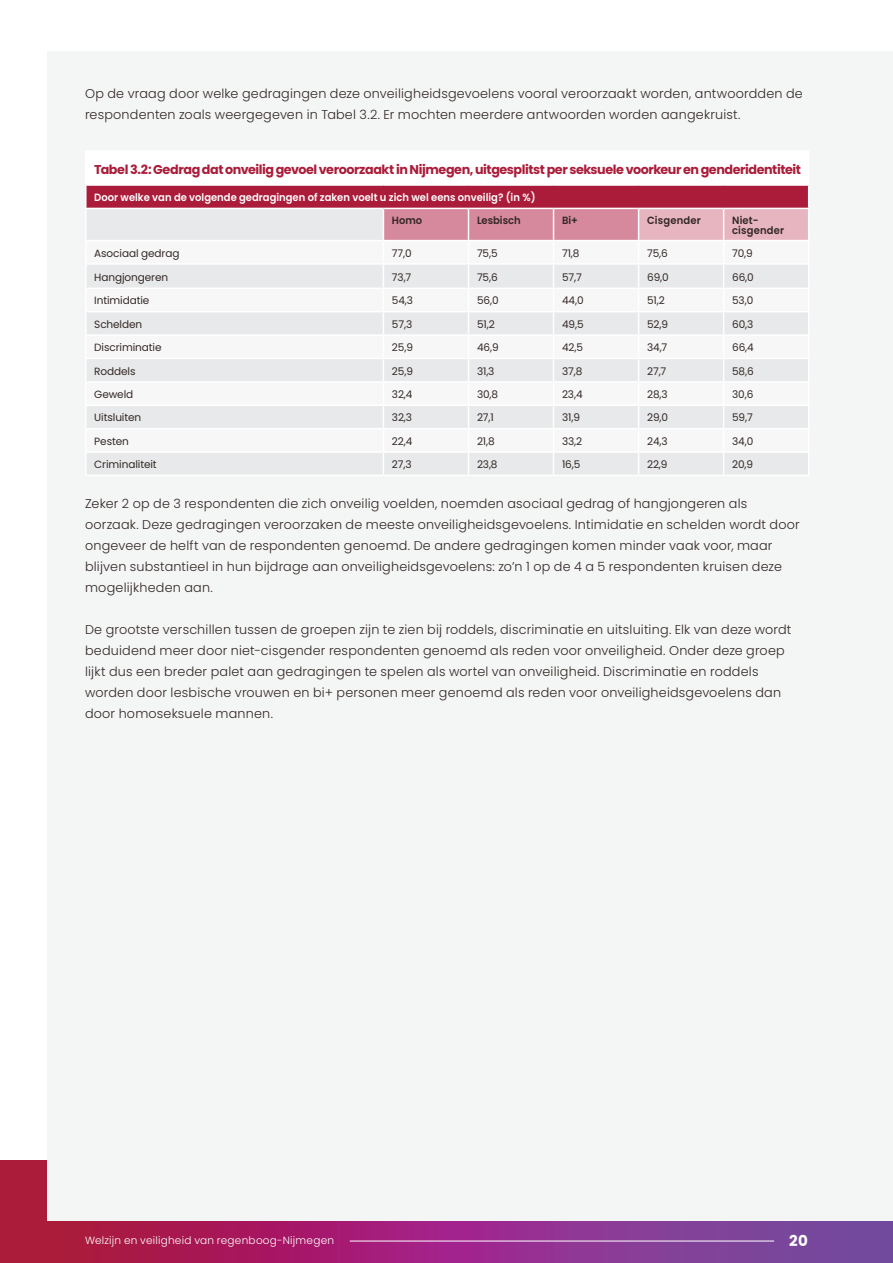
<style>
.page{position:relative;width:893px;height:1263px;background:#fff}
.page>*{position:absolute;margin:0;border:0;box-sizing:border-box;transform-origin:0 0}
.t1{font:700 15px "Poppins";color:#fff}
.t2{font:300 12.75px/21px "Poppins";letter-spacing:.015em;color:#332825}
.t3{font:700 12.75px "Poppins";letter-spacing:-.035em;color:#aa1c39}
.t4{font:10.5px "Poppins";letter-spacing:-.01em;color:#332825}
.t5{font:600 10.5px "Poppins";color:#fff;scale:.95 1}
.t6{font:300 10.5px "Poppins";letter-spacing:.025em;color:#fff}
.t7{font:600 10.5px/10.5px "Poppins";letter-spacing:.015em;color:#332825;scale:.95 1}
</style>
<div class="page">
<svg style="left:0;top:1161px;width:893px;height:102px;background:#9a2f77"></svg>
<div style="left:47px;top:51px;width:846px;height:1169px;background:#f4f5f5"></div>
<hr style="left:350px;top:1241px;width:424px;height:1px;background:#fff">
<div style="left:86px;top:151px;width:723px;height:34px;background:#fff"></div>
<div style="left:86px;top:185px;width:723px;height:23px;background:#aa1c39"></div>
<div style="left:87px;top:210px;width:295px;height:264px;background:#e8e9ea"></div>
<svg style="left:87px;top:241px;width:295px;height:210px"></svg>
<hr style="left:85px;top:150px;width:298px;height:2px;background:#fff">
<hr style="left:85px;top:152px;width:2px;height:32px;background:#fff">
<hr style="left:383px;top:150px;width:85px;height:2px;background:#fff">
<hr style="left:468px;top:150px;width:86px;height:2px;background:#fff">
<hr style="left:554px;top:150px;width:85px;height:2px;background:#fff">
<hr style="left:639px;top:150px;width:85px;height:2px;background:#fff">
<hr style="left:724px;top:150px;width:85px;height:2px;background:#fff">
<hr style="left:85px;top:184px;width:298px;height:2px;background:#fff">
<hr style="left:85px;top:186px;width:2px;height:22px;background:#fff">
<hr style="left:383px;top:184px;width:85px;height:2px;background:#fff">
<hr style="left:468px;top:184px;width:86px;height:2px;background:#fff">
<hr style="left:554px;top:184px;width:85px;height:2px;background:#fff">
<hr style="left:639px;top:184px;width:85px;height:2px;background:#fff">
<hr style="left:724px;top:184px;width:85px;height:2px;background:#fff">
<hr style="left:85px;top:208px;width:298px;height:1px;background:#fff">
<hr style="left:85px;top:209px;width:2px;height:31px;background:#fff">
<hr style="left:85px;top:240px;width:298px;height:1px;background:#fff">
<hr style="left:85px;top:241px;width:2px;height:22px;background:#fff">
<hr style="left:85px;top:263px;width:298px;height:2px;background:#fff">
<hr style="left:85px;top:265px;width:2px;height:23px;background:#fff">
<hr style="left:85px;top:288px;width:298px;height:1px;background:#fff">
<hr style="left:85px;top:289px;width:2px;height:22px;background:#fff">
<hr style="left:85px;top:311px;width:298px;height:1px;background:#fff">
<hr style="left:85px;top:312px;width:2px;height:22px;background:#fff">
<hr style="left:85px;top:334px;width:298px;height:2px;background:#fff">
<hr style="left:85px;top:336px;width:2px;height:22px;background:#fff">
<hr style="left:85px;top:358px;width:298px;height:1px;background:#fff">
<hr style="left:85px;top:359px;width:2px;height:22px;background:#fff">
<hr style="left:85px;top:381px;width:298px;height:2px;background:#fff">
<hr style="left:85px;top:383px;width:2px;height:21px;background:#fff">
<hr style="left:85px;top:404px;width:298px;height:2px;background:#fff">
<hr style="left:85px;top:406px;width:2px;height:22px;background:#fff">
<hr style="left:85px;top:428px;width:298px;height:1px;background:#fff">
<hr style="left:85px;top:429px;width:2px;height:22px;background:#fff">
<hr style="left:85px;top:451px;width:298px;height:2px;background:#fff">
<hr style="left:85px;top:453px;width:2px;height:22px;background:#fff">
<svg style="left:383px;top:186px;width:426px;height:288px"></svg>
<hr style="left:85px;top:475px;width:298px;height:1px;background:#fff">
<hr style="left:383px;top:475px;width:85px;height:1px;background:#fff">
<hr style="left:468px;top:475px;width:86px;height:1px;background:#fff">
<hr style="left:554px;top:475px;width:85px;height:1px;background:#fff">
<hr style="left:639px;top:475px;width:85px;height:1px;background:#fff">
<hr style="left:724px;top:475px;width:85px;height:1px;background:#fff">
<p class="t2" style="left:85px;top:84px;width:719px">Op de vraag door welke gedragingen deze onveiligheidsgevoelens vooral veroorzaakt worden, antwoordden de respondenten zoals weergegeven in Tabel 3.2. Er mochten meerdere antwoorden worden aangekruist.</p>
<p class="t3" style="left:94px;top:162px;width:708px">Tabel 3.2: Gedrag dat onveilig gevoel veroorzaakt in Nijmegen, uitgesplitst per seksuele voorkeur en genderidentiteit</p>
<p class="t5" style="left:94px;top:191px;width:466px">Door welke van de volgende gedragingen of zaken voelt u zich wel eens onveilig? (in %)</p>
<p class="t7" style="left:392px;top:215px;width:33px">Homo</p>
<p class="t7" style="left:477px;top:215px;width:48px">Lesbisch</p>
<p class="t7" style="left:562px;top:215px;width:18px">Bi+</p>
<p class="t7" style="left:647px;top:215px;width:58px">Cisgender</p>
<p class="t7" style="left:732px;top:215px;width:56px">Niet&shy;cisgender</p>
<p class="t4" style="left:94px;top:247px;width:87px">Asociaal gedrag</p>
<p class="t4" style="left:392px;top:247px;width:21px">77,0</p>
<p class="t4" style="left:477px;top:247px;width:22px">75,5</p>
<p class="t4" style="left:562px;top:247px;width:19px">71,8</p>
<p class="t4" style="left:647px;top:247px;width:22px">75,6</p>
<p class="t4" style="left:732px;top:247px;width:22px">70,9</p>
<p class="t4" style="left:94px;top:271px;width:75px">Hangjongeren</p>
<p class="t4" style="left:392px;top:271px;width:21px">73,7</p>
<p class="t4" style="left:477px;top:271px;width:22px">75,6</p>
<p class="t4" style="left:562px;top:271px;width:21px">57,7</p>
<p class="t4" style="left:647px;top:271px;width:23px">69,0</p>
<p class="t4" style="left:732px;top:271px;width:23px">66,0</p>
<p class="t4" style="left:94px;top:295px;width:57px">Intimidatie</p>
<p class="t4" style="left:392px;top:295px;width:23px">54,3</p>
<p class="t4" style="left:477px;top:295px;width:23px">56,0</p>
<p class="t4" style="left:562px;top:295px;width:23px">44,0</p>
<p class="t4" style="left:647px;top:295px;width:19px">51,2</p>
<p class="t4" style="left:732px;top:295px;width:23px">53,0</p>
<p class="t4" style="left:94px;top:318px;width:49px">Schelden</p>
<p class="t4" style="left:392px;top:318px;width:22px">57,3</p>
<p class="t4" style="left:477px;top:318px;width:19px">51,2</p>
<p class="t4" style="left:562px;top:318px;width:23px">49,5</p>
<p class="t4" style="left:647px;top:318px;width:23px">52,9</p>
<p class="t4" style="left:732px;top:318px;width:23px">60,3</p>
<p class="t4" style="left:94px;top:341px;width:69px">Discriminatie</p>
<p class="t4" style="left:392px;top:341px;width:23px">25,9</p>
<p class="t4" style="left:477px;top:341px;width:23px">46,9</p>
<p class="t4" style="left:562px;top:341px;width:22px">42,5</p>
<p class="t4" style="left:647px;top:341px;width:22px">34,7</p>
<p class="t4" style="left:732px;top:341px;width:23px">66,4</p>
<p class="t4" style="left:94px;top:365px;width:43px">Roddels</p>
<p class="t4" style="left:392px;top:365px;width:23px">25,9</p>
<p class="t4" style="left:477px;top:365px;width:19px">31,3</p>
<p class="t4" style="left:562px;top:365px;width:22px">37,8</p>
<p class="t4" style="left:647px;top:365px;width:21px">27,7</p>
<p class="t4" style="left:732px;top:365px;width:23px">58,6</p>
<p class="t4" style="left:94px;top:388px;width:40px">Geweld</p>
<p class="t4" style="left:392px;top:388px;width:22px">32,4</p>
<p class="t4" style="left:477px;top:388px;width:23px">30,8</p>
<p class="t4" style="left:562px;top:388px;width:22px">23,4</p>
<p class="t4" style="left:647px;top:388px;width:22px">28,3</p>
<p class="t4" style="left:732px;top:388px;width:23px">30,6</p>
<p class="t4" style="left:94px;top:412px;width:48px">Uitsluiten</p>
<p class="t4" style="left:392px;top:411px;width:22px">32,3</p>
<p class="t4" style="left:477px;top:411px;width:18px">27,1</p>
<p class="t4" style="left:562px;top:411px;width:19px">31,9</p>
<p class="t4" style="left:647px;top:411px;width:23px">29,0</p>
<p class="t4" style="left:732px;top:411px;width:22px">59,7</p>
<p class="t4" style="left:94px;top:435px;width:36px">Pesten</p>
<p class="t4" style="left:392px;top:435px;width:22px">22,4</p>
<p class="t4" style="left:477px;top:435px;width:19px">21,8</p>
<p class="t4" style="left:562px;top:435px;width:22px">33,2</p>
<p class="t4" style="left:647px;top:435px;width:22px">24,3</p>
<p class="t4" style="left:732px;top:435px;width:23px">34,0</p>
<p class="t4" style="left:94px;top:458px;width:64px">Criminaliteit</p>
<p class="t4" style="left:392px;top:458px;width:21px">27,3</p>
<p class="t4" style="left:477px;top:458px;width:22px">23,8</p>
<p class="t4" style="left:562px;top:458px;width:20px">16,5</p>
<p class="t4" style="left:647px;top:458px;width:22px">22,9</p>
<p class="t4" style="left:732px;top:458px;width:23px">20,9</p>
<p class="t2" style="left:85px;top:493px;width:716px">Zeker 2 op de 3 respondenten die zich onveilig voelden, noemden asociaal gedrag of hangjongeren als oorzaak. Deze gedragingen veroorzaken de meeste onveiligheidsgevoelens. Intimidatie en schelden wordt door ongeveer de helft van de respondenten genoemd. De andere gedragingen komen minder vaak voor, maar blijven substantieel in hun bijdrage aan onveiligheidsgevoelens: zo’n 1 op de 4 a 5 respondenten kruisen deze mogelijkheden aan.</p>
<p class="t2" style="left:85px;top:619px;width:708px">De grootste verschillen tussen de groepen zijn te zien bij roddels, discriminatie en uitsluiting. Elk van deze wordt beduidend meer door niet-cisgender respondenten genoemd als reden voor onveiligheid. Onder deze groep lijkt dus een breder palet aan gedragingen te spelen als wortel van onveiligheid. Discriminatie en roddels worden door lesbische vrouwen en bi+ personen meer genoemd als reden voor onveiligheidsgevoelens dan door homoseksuele mannen.</p>
<p class="t6" style="left:85px;top:1234px;width:251px">Welzijn en veiligheid van regenboog-Nijmegen</p>
<p class="t1" style="left:789px;top:1232px;width:20px">20</p>
</div>
